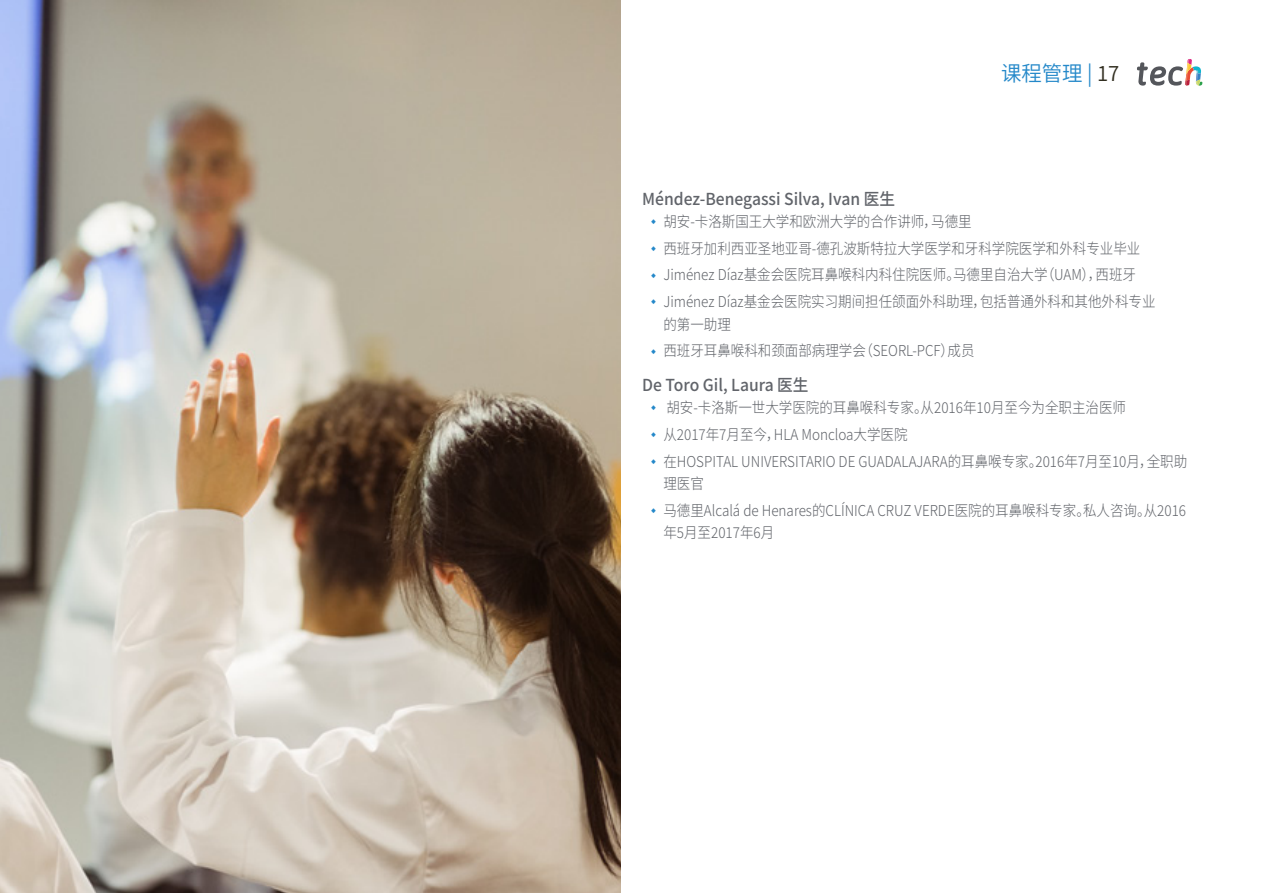
<style>
.page{position:relative;width:1263px;height:893px;background:#fff}
.page>*{position:absolute;margin:0;border:0;box-sizing:border-box;transform-origin:0 0}
.t1{font:21px "Source Han Sans CN";color:#2488c9}
.t2{font:500 16.5px "Source Han Sans CN";color:#61646a;scale:.95 1}
.t3{font:300 15px/26.7px "Source Han Sans CN";color:#61646a;scale:.9 1}
.s1{color:#312e20}
</style>
<div class="page">
<img style="left:0;top:0;width:621px;height:893px">
<svg style="left:1137px;top:59px;width:65px;height:27px"></svg>
<h1 class="t1" style="left:1001px;top:61px;width:120px">课程管理 | <span class="s1">17</span></h1>
<p class="t2" style="left:642px;top:189px;width:268px">Méndez-Benegassi Silva, Ivan 医生</p>
<p class="t3" style="left:663px;top:208px;width:548px">胡安-卡洛斯国王大学和欧洲大学的合作讲师，马德里<br>西班牙加利西亚圣地亚哥-德孔波斯特拉大学医学和牙科学院医学和外科专业毕业Jiménez Díaz基金会医院耳鼻喉科内科住院医师。马德里自治大学（UAM），西班牙Jiménez Díaz基金会医院实习期间担任颌面外科助理，包括普通外科和其他外科专业</p>
<p class="t3" style="left:663px;top:311px;width:347px">的第一助理<br>西班牙耳鼻喉科和颈面部病理学会（SEORL-PCF）成员</p>
<p class="t2" style="left:642px;top:375px;width:177px">De Toro Gil, Laura 医生</p>
<p class="t3" style="left:663px;top:394px;width:584px">胡安-卡洛斯一世大学医院的耳鼻喉科专家。从2016年10月至今为全职主治医师<br>从2017年7月至今，HLA Moncloa大学医院<br>在HOSPITAL UNIVERSITARIO DE GUADALAJARA的耳鼻喉专家。2016年7月至10月，全职助</p>
<p class="t3" style="left:663px;top:470px;width:582px">理医官<br>马德里Alcalá de Henares的CLÍNICA CRUZ VERDE医院的耳鼻喉科专家。私人咨询。从2016</p>
<p class="t3" style="left:663px;top:520px;width:125px">年5月至2017年6月</p>
</div>
